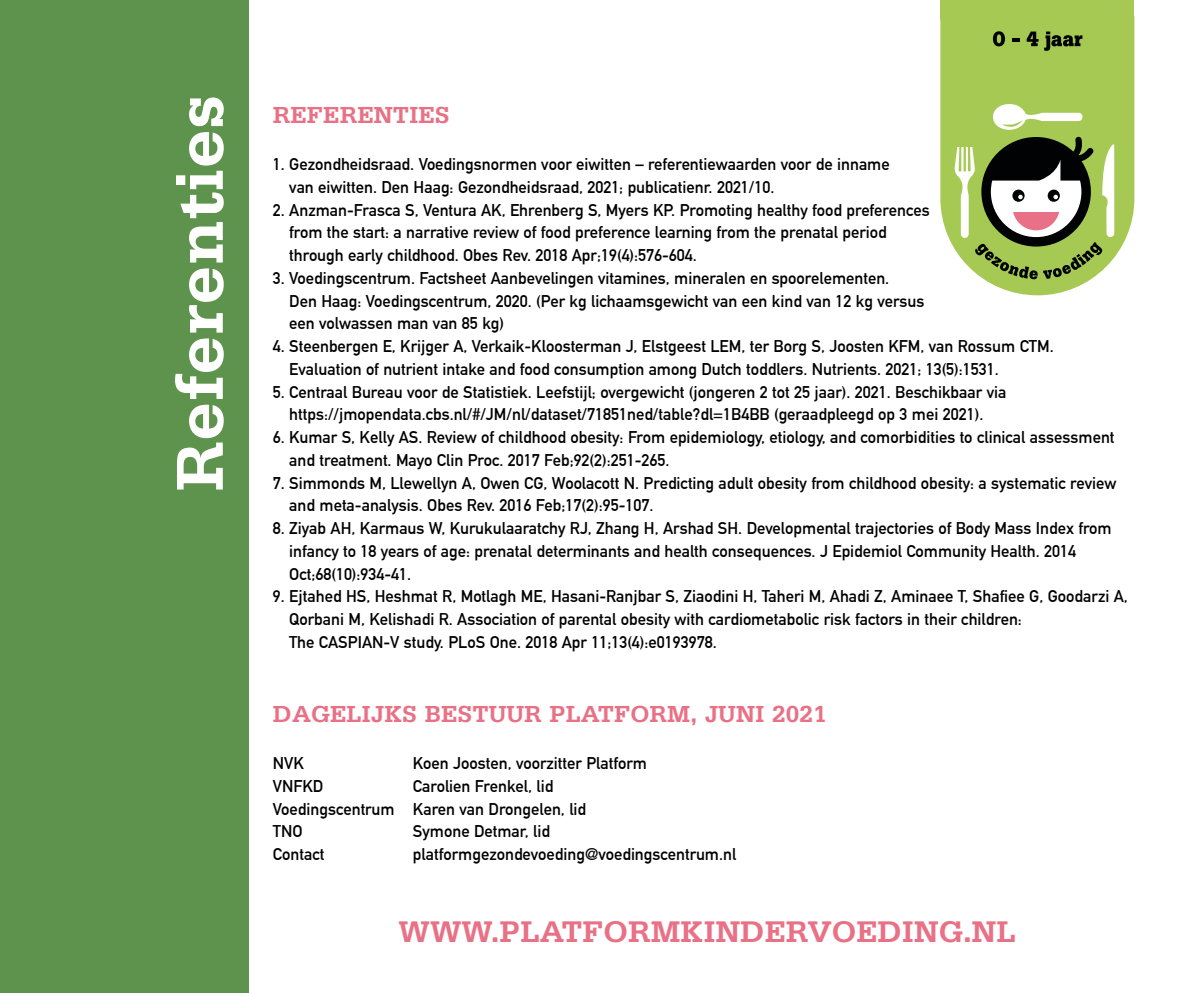
<style>
.page{position:relative;width:1191px;height:993px;background:#fff}
.page>*{position:absolute;margin:0;border:0;box-sizing:border-box;transform-origin:0 0}
.t1{font:700 70px "Serifa";color:#fff}
.t2{font:700 31.5px "Serifa";color:#e87186}
.t3{font:700 24.5px "Serifa";color:#e87186}
.t4{font:700 16.62px/22.8px "DIN Alternate";color:#000}
</style>
<div class="page">
<div style="left:0;top:0;width:248px;height:992px;background:#5e934d"></div>
<svg style="left:940px;top:19px;width:194px;height:276px;background:#b0cf67"></svg>
<svg style="left:993px;top:104px;width:89px;height:26px"></svg>
<svg style="left:954px;top:136px;width:160px;height:143px"></svg>
<svg style="left:993px;top:31px;width:12px;height:15px"></svg>
<svg style="left:1012px;top:39px;width:7px;height:3px"></svg>
<svg style="left:1026px;top:32px;width:12px;height:14px"></svg>
<svg style="left:1044px;top:32px;width:38px;height:19px"></svg>
<div style="left:940px;top:0;width:194px;height:19px;background:#a5c952"></div>
<h1 class="t1" style="left:159px;top:491px;width:398px;rotate:-90deg">Referenties</h1>
<h3 class="t3" style="left:273px;top:100px;width:178px">REFERENTIES</h3>
<p class="t4" style="left:289px;top:151px;width:602px;text-indent:-16px">1. Gezondheidsraad. Voedingsnormen voor eiwitten – referentiewaarden voor de inname van eiwitten. Den Haag: Gezondheidsraad, 2021; publicatienr. 2021/10.</p>
<p class="t4" style="left:289px;top:197px;width:642px;text-indent:-16px">2. Anzman-Frasca S, Ventura AK, Ehrenberg S, Myers KP. Promoting healthy food preferences from the start: a narrative review of food preference learning from the prenatal period through early childhood. Obes Rev. 2018 Apr;19(4):576-604.</p>
<p class="t4" style="left:289px;top:265px;width:636px;text-indent:-16px">3. Voedingscentrum. Factsheet Aanbevelingen vitamines, mineralen en spoorelementen.<br>Den Haag: Voedingscentrum, 2020. (Per kg lichaamsgewicht van een kind van 12 kg versus een volwassen man van 85 kg)</p>
<p class="t4" style="left:289px;top:333px;width:766px;text-indent:-16px">4. Steenbergen E, Krijger A, Verkaik-Kloosterman J, Elstgeest LEM, ter Borg S, Joosten KFM, van Rossum CTM.<br>Evaluation of nutrient intake and food consumption among Dutch toddlers. Nutrients. 2021; 13(5):1531.</p>
<p class="t4" style="left:273px;top:379px;width:735px;text-align:center">5. Centraal Bureau voor de Statistiek. Leefstijl; overgewicht (jongeren 2 tot 25 jaar). 2021. Beschikbaar via https://jmopendata.cbs.nl/#/JM/nl/dataset/71851ned/table?dl=1B4BB (geraadpleegd op 3 mei 2021).</p>
<p class="t4" style="left:289px;top:424px;width:826px;text-indent:-16px">6. Kumar S, Kelly AS. Review of childhood obesity: From epidemiology, etiology, and comorbidities to clinical assessment and treatment. Mayo Clin Proc. 2017 Feb;92(2):251-265.</p>
<p class="t4" style="left:289px;top:470px;width:828px;text-indent:-16px">7. Simmonds M, Llewellyn A, Owen CG, Woolacott N. Predicting adult obesity from childhood obesity: a systematic review and meta-analysis. Obes Rev. 2016 Feb;17(2):95-107.</p>
<p class="t4" style="left:289px;top:515px;width:824px;text-indent:-16px">8. Ziyab AH, Karmaus W, Kurukulaaratchy RJ, Zhang H, Arshad SH. Developmental trajectories of Body Mass Index from infancy to 18 years of age: prenatal determinants and health consequences. J Epidemiol Community Health. 2014<br>Oct;68(10):934-41.</p>
<p class="t4" style="left:289px;top:584px;width:840px;text-indent:-16px">9. Ejtahed HS, Heshmat R, Motlagh ME, Hasani-Ranjbar S, Ziaodini H, Taheri M, Ahadi Z, Aminaee T, Shafiee G, Goodarzi A,<br>Qorbani M, Kelishadi R. Association of parental obesity with cardiometabolic risk factors in their children:<br>The CASPIAN-V study. PLoS One. 2018 Apr 11;13(4):e0193978.</p>
<h3 class="t3" style="left:273px;top:699px;width:555px">DAGELIJKS BESTUUR PLATFORM, JUNI 2021</h3>
<p class="t4" style="left:273px;top:750px;width:33px">NVK</p>
<p class="t4" style="left:413px;top:750px;width:235px">Koen Joosten, voorzitter Platform</p>
<p class="t4" style="left:273px;top:773px;width:52px">VNFKD</p>
<p class="t4" style="left:273px;top:773px;width:315px;text-indent:140px">Carolien Frenkel, lid<br>Voedingscentrum Karen van Drongelen, lid<br>TNO</p>
<p class="t4" style="left:413px;top:818px;width:139px">Symone Detmar, lid</p>
<p class="t4" style="left:273px;top:841px;width:53px">Contact</p>
<p class="t4" style="left:413px;top:841px;width:325px">platformgezondevoeding@voedingscentrum.nl</p>
<h2 class="t2" style="left:398px;top:913px;width:618px">WWW.PLATFORMKINDERVOEDING.NL</h2>
</div>
